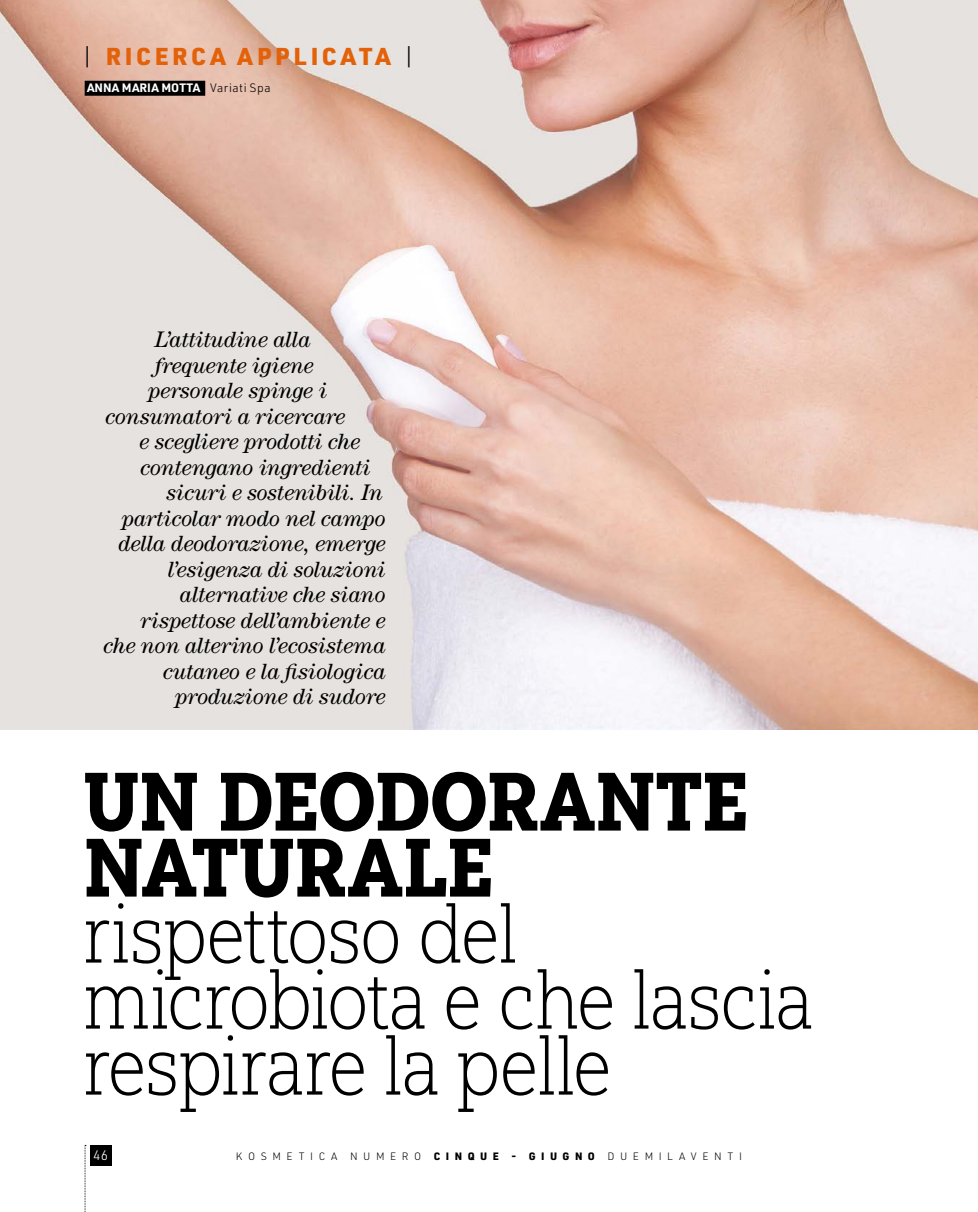
<style>
.page{position:relative;width:978px;height:1212px;background:#fff}
.page>*{position:absolute;margin:0;border:0;box-sizing:border-box;transform-origin:0 0}
.KOS_Articolo_Titolo2{font:82.5px/66px "Yorkten Slab Con Thi";letter-spacing:-.015em;color:#000}
.KOS_Articolo_Titolo2-2{font:82.5px/66px "Yorkten Slab Con Bla";letter-spacing:-.01em;color:#000}
.t1{font:900 24px "URWDIN";letter-spacing:.155em;color:#e36108}
.KOS_Articolo_Sommari{font:italic 22.5px "Century Std";letter-spacing:-.01em;color:#000}
.t2{font:300 13.5px "URWDIN";color:#fff}
.t3{font:700 12px "URWDIN";letter-spacing:.01em;color:#fff}
.t4{font:300 10.5px "URWDIN";letter-spacing:.535em;color:#000}
.t5{font:900 10.5px "URWDIN";letter-spacing:.52em;color:#000}
.s1{font-weight:300;color:#000}
.s2{font-weight:900}
.s3{font-weight:300}
</style>
<div class="page">
<img style="left:0;top:0;width:978px;height:730px">
<svg style="left:85px;top:1145px;width:1px;height:67px"></svg>
<div style="left:90px;top:1145px;width:21px;height:21px;background:#000"></div>
<div style="left:85px;top:81px;width:120px;height:15px;background:#000"></div>
<p class="t1" style="left:81px;top:40px;width:336px"><span class="s1">|</span> RICERCA APPLICATA <span class="s1">|</span></p>
<p class="t3" style="left:87px;top:79px;width:185px">ANNA MARIA MOTTA <span class="s1">VARIATI SPA</span></p>
<p class="KOS_Articolo_Sommari" style="left:155px;top:327px;width:158px">L’attitudine alla</p>
<p class="KOS_Articolo_Sommari" style="left:155px;top:352px;width:161px">frequente igiene</p>
<p class="KOS_Articolo_Sommari" style="left:148px;top:378px;width:181px">personale spinge i</p>
<p class="KOS_Articolo_Sommari" style="left:105px;top:403px;width:242px">consumatori a ricercare</p>
<p class="KOS_Articolo_Sommari" style="left:140px;top:429px;width:222px">e scegliere prodotti che</p>
<p class="KOS_Articolo_Sommari" style="left:140px;top:454px;width:232px">contengano ingredienti</p>
<p class="KOS_Articolo_Sommari" style="left:166px;top:480px;width:218px">sicuri e sostenibili. In</p>
<p class="KOS_Articolo_Sommari" style="left:122px;top:505px;width:266px">particolar modo nel campo</p>
<p class="KOS_Articolo_Sommari" style="left:118px;top:531px;width:269px">della deodorazione, emerge</p>
<p class="KOS_Articolo_Sommari" style="left:168px;top:556px;width:219px">l’esigenza di soluzioni</p>
<p class="KOS_Articolo_Sommari" style="left:180px;top:582px;width:208px">alternative che siano</p>
<p class="KOS_Articolo_Sommari" style="left:141px;top:607px;width:247px">rispettose dell’ambiente e</p>
<p class="KOS_Articolo_Sommari" style="left:104px;top:633px;width:284px">che non alterino l’ecosistema</p>
<p class="KOS_Articolo_Sommari" style="left:163px;top:658px;width:224px">cutaneo e la fisiologica</p>
<p class="KOS_Articolo_Sommari" style="left:175px;top:684px;width:212px">produzione di sudore</p>
<p class="KOS_Articolo_Titolo2-2" style="left:83px;top:768px;width:667px">UN DEODORANTE<br>NATURALE</p>
<p class="KOS_Articolo_Titolo2" style="left:83px;top:902px;width:732px">rispettoso del microbiota e che lascia respirare la pelle</p>
<p class="t2" style="left:93px;top:1147px;width:16px">46</p>
<p class="t4" style="left:236px;top:1150px;width:207px">KOSMETICA NUMERO <span class="s2">CI</span></p>
<p class="t5" style="left:455px;top:1149px;width:44px">NQUE</p>
<p class="t5" style="left:511px;top:1149px;width:120px">- GI UGNO <span class="s3">DUEMI</span></p>
<p class="t4" style="left:667px;top:1150px;width:46px">LAVENTI</p>
</div>
